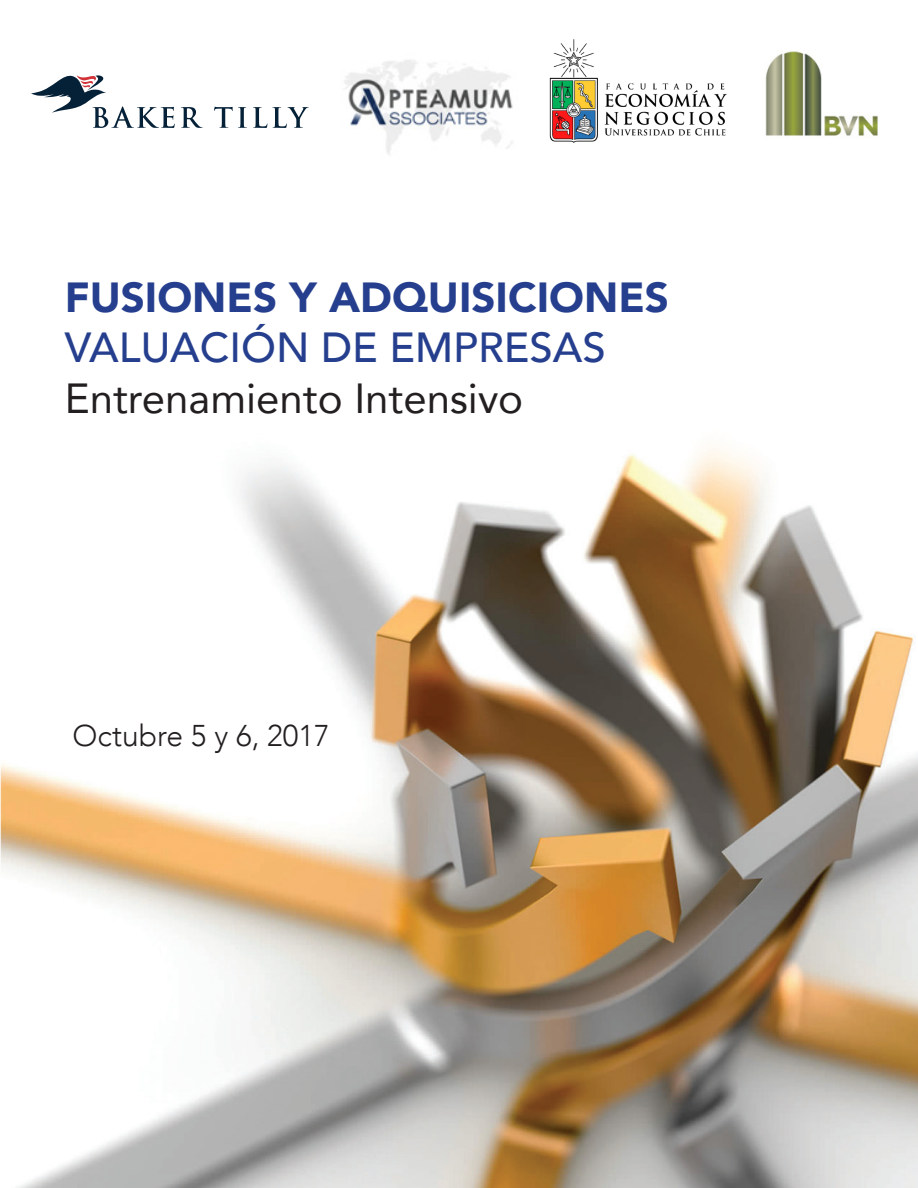
<style>
.page{position:relative;width:918px;height:1188px;background:#fff}
.page>*{position:absolute;margin:0;border:0;box-sizing:border-box;transform-origin:0 0}
.t1{font:900 42px "Avenir";color:#253f8e}
.t2{font:42px "Avenir";color:#231f20}
.t3{font:500 42px "Avenir";color:#253f8e}
.t4{font:300 30px "Avenir";color:#231f20}
</style>
<div class="page">
<img style="left:0;top:106px;width:918px;height:1082px">
<img style="left:765px;top:51px;width:115px;height:87px">
<img style="left:333px;top:60px;width:203px;height:102px">
<svg style="left:181px;top:107px;width:22px;height:21px"></svg>
<svg style="left:214px;top:107px;width:33px;height:21px"></svg>
<svg style="left:253px;top:107px;width:56px;height:21px"></svg>
<svg style="left:31px;top:75px;width:144px;height:53px"></svg>
<img style="left:548px;top:39px;width:201px;height:105px">
<p class="t1" style="left:65px;top:261px;width:606px">FUSIONES Y ADQUISICIONES</p>
<p class="t3" style="left:65px;top:311px;width:543px">VALUACIÓN DE EMPRESAS</p>
<p class="t2" style="left:65px;top:365px;width:460px">Entrenamiento Intensivo</p>
<p class="t4" style="left:73px;top:717px;width:259px">Octubre 5 y 6, 2017</p>
</div>
